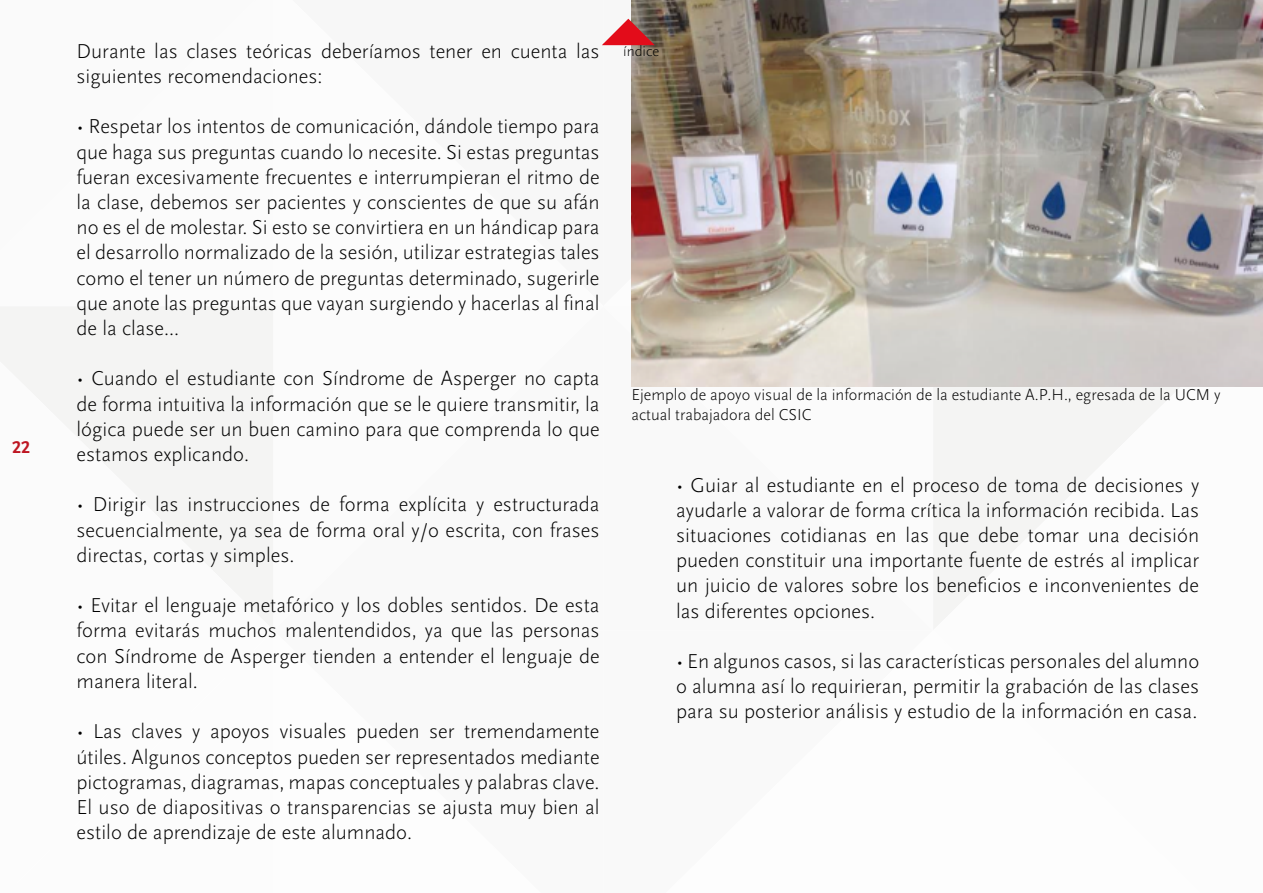
<style>
.page{position:relative;width:1263px;height:893px;background:#fff}
.page>*{position:absolute;margin:0;border:0;box-sizing:border-box;transform-origin:0 0}
.t1{font:300 21px/25.2px "Scala Sans";color:#000;text-align:justify}
.t2{font:18px "Scala Sans Bold LF";color:#be1622}
.t3{font:300 16.5px/19.8px "Scala Sans";color:#000}
.t4{font:300 15px "Scala Sans";color:#000}
</style>
<div class="page">
<svg style="left:933px;top:386px;width:330px;height:242px"></svg>
<div style="left:0;top:307px;width:273px;height:322px;background:#f4f4f3"></div>
<img style="left:631px;top:0;width:632px;height:386px">
<svg style="left:602px;top:18px;width:53px;height:29px"></svg>
<p class="t2" style="left:12px;top:437px;width:19px">22</p>
<p class="t1" style="left:77px;top:39px;width:524px">Durante las clases teóricas deberíamos tener en cuenta las siguientes recomendaciones:</p>
<p class="t1" style="left:77px;top:114px;width:525px">• Respetar los intentos de comunicación, dándole tiempo para que haga sus preguntas cuando lo necesite. Si estas preguntas fueran excesivamente frecuentes e interrumpieran el ritmo de la clase, debemos ser pacientes y conscientes de que su afán no es el de molestar. Si esto se convirtiera en un hándicap para el desarrollo normalizado de la sesión, utilizar estrategias tales como el tener un número de preguntas determinado, sugerirle que anote las preguntas que vayan surgiendo y hacerlas al final de la clase...</p>
<p class="t1" style="left:77px;top:366px;width:525px">• Cuando el estudiante con Síndrome de Asperger no capta de forma intuitiva la información que se le quiere transmitir, la lógica puede ser un buen camino para que comprenda lo que estamos explicando.</p>
<p class="t1" style="left:77px;top:492px;width:525px">• Dirigir las instrucciones de forma explícita y estructurada secuencialmente, ya sea de forma oral y/o escrita, con frases directas, cortas y simples.</p>
<p class="t1" style="left:77px;top:593px;width:525px">• Evitar el lenguaje metafórico y los dobles sentidos. De esta forma evitarás muchos malentendidos, ya que las personas con Síndrome de Asperger tienden a entender el lenguaje de manera literal.</p>
<p class="t1" style="left:77px;top:719px;width:525px">• Las claves y apoyos visuales pueden ser tremendamente útiles. Algunos conceptos pueden ser representados mediante pictogramas, diagramas, mapas conceptuales y palabras clave.<br>El uso de diapositivas o transparencias se ajusta muy bien al estilo de aprendizaje de este alumnado.</p>
<p class="t4" style="left:623px;top:43px;width:38px">índice</p>
<p class="t3" style="left:631px;top:385px;width:590px">Ejemplo de apoyo visual de la información de la estudiante A.P.H., egresada de la UCM y actual trabajadora del CSIC</p>
<p class="t1" style="left:676px;top:472px;width:525px">• Guiar al estudiante en el proceso de toma de decisiones y ayudarle a valorar de forma crítica la información recibida. Las situaciones cotidianas en las que debe tomar una decisión pueden constituir una importante fuente de estrés al implicar un juicio de valores sobre los beneficios e inconvenientes de las diferentes opciones.</p>
<p class="t1" style="left:676px;top:649px;width:525px">• En algunos casos, si las características personales del alumno o alumna así lo requirieran, permitir la grabación de las clases para su posterior análisis y estudio de la información en casa.</p>
</div>
